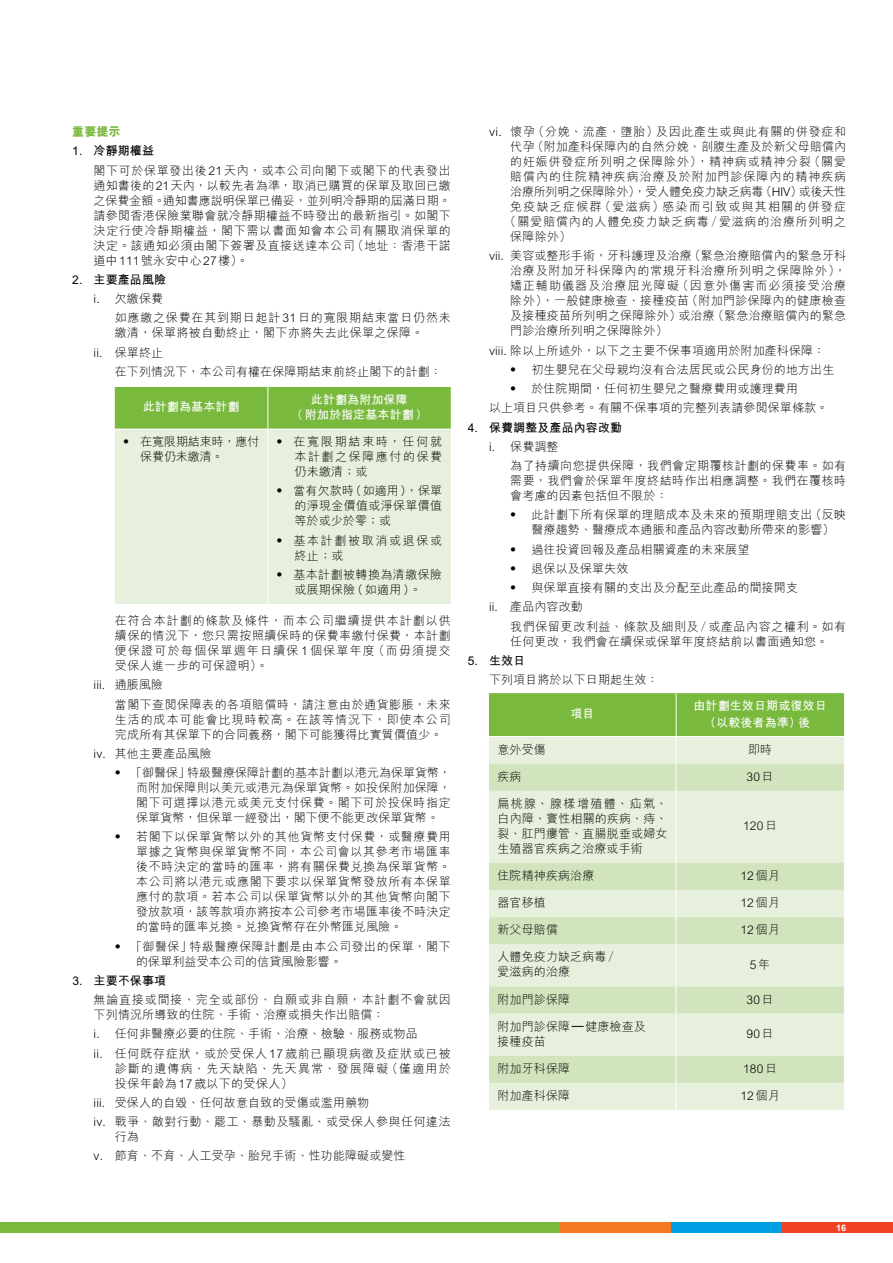
<style>
.page{position:relative;width:893px;height:1263px;background:#fff}
.page>*{position:absolute;margin:0;border:0;box-sizing:border-box;transform-origin:0 0}
.t1{font:300 12px/15px "M Hei HK";letter-spacing:.02em;color:#000}
.t2{font:300 12px/19.2px "M Hei HK";letter-spacing:.04em;color:#000}
.t3{font:300 12px/19.2px "M Hei HK";letter-spacing:.065em;color:#000}
.t4{font:300 12px/15px "M Hei HK";letter-spacing:.07em;color:#000}
.t5{font:700 12px/15px "M Hei HK";letter-spacing:.01em;color:#fff;text-align:center}
.t6{font:700 12px "M Hei HK";letter-spacing:.01em;color:#000}
.t7{font:300 12px/15px "M Hei HK";letter-spacing:.095em;color:#000}
.t8{font:300 12px "M Hei HK";letter-spacing:-.02em;color:#000}
.t9{font:300 12px "M Hei HK";letter-spacing:.06em;color:#000}
.t10{font:300 12px "M Hei HK";letter-spacing:.08em;color:#000}
.t11{font:300 12px "M Hei HK";letter-spacing:.1em;color:#000}
.t12{font:300 12px/15px "M Hei HK";letter-spacing:-.01em;color:#000}
.t13{font:300 12px/15px "M Hei HK";letter-spacing:.14em;color:#000}
.t14{font:800 12px "M Hei HK";color:#79b93e}
.t15{font:700 9px "Arial";color:#fff}
</style>
<div class="page">
<div style="left:559px;top:1222px;width:112px;height:11px;background:#f47920"></div>
<div style="left:671px;top:1222px;width:111px;height:11px;background:#00a1e4"></div>
<div style="left:782px;top:1222px;width:111px;height:11px;background:#ef4123"></div>
<div style="left:0;top:1222px;width:559px;height:11px;background:#79b93e"></div>
<div style="left:115px;top:387px;width:336px;height:42px;background:#79b93e"></div>
<div style="left:115px;top:430px;width:336px;height:174px;background:#e6f0dc"></div>
<hr style="left:267px;top:387px;width:1px;height:42px;background:#fff">
<hr style="left:267px;top:429px;width:1px;height:175px;background:#fff">
<div style="left:489px;top:1083px;width:355px;height:27px;background:#e6f0dc"></div>
<svg style="left:489px;top:791px;width:355px;height:292px;background:#deebd0"></svg>
<svg style="left:489px;top:693px;width:355px;height:98px;background:#b1d48f"></svg>
<hr style="left:676px;top:791px;width:1px;height:72px;background:#fff">
<svg style="left:676px;top:863px;width:1px;height:81px"></svg>
<hr style="left:676px;top:944px;width:1px;height:42px;background:#fff">
<svg style="left:676px;top:986px;width:1px;height:27px"></svg>
<hr style="left:676px;top:1013px;width:1px;height:43px;background:#fff">
<svg style="left:676px;top:1056px;width:1px;height:54px"></svg>
<p class="t14" style="left:72px;top:126px;width:50px">重要提示</p>
<p class="t6" style="left:72px;top:142px;width:83px">1. 冷靜期權益</p>
<p class="t1" style="left:94px;top:163px;width:359px;text-align:justify">閣下可於保單發出後21天內，或本公司向閣下或閣下的代表發出通知書後的21天內，以較先者為準，取消已購買的保單及取回已繳之保費金額。通知書應說明保單已備妥，並列明冷靜期的屆滿日期。請參閱香港保險業聯會就冷靜期權益不時發出的最新指引。如閣下決定行使冷靜期權益，閣下需以書面知會本公司有關取消保單的決定。該通知必須由閣下簽署及直接送達本公司（地址：香港干諾道中111號永安中心27樓）。</p>
<p class="t6" style="left:72px;top:271px;width:95px">2. 主要產品風險</p>
<p class="t3" style="left:115px;top:289px;width:337px;text-indent:-21px">i. 欠繳保費<br>如應繳之保費在其到期日起計31日的寬限期結束當日仍然未</p>
<p class="t1" style="left:94px;top:323px;width:331px;line-height:19.2px;text-indent:21px">繳清，保單將被自動終止，閣下亦將失去此保單之保障。ii. 保單終止</p>
<p class="t1" style="left:115px;top:364px;width:329px">在下列情況下，本公司有權在保障期結束前終止閣下的計劃：</p>
<p class="t5" style="left:143px;top:398px;width:98px">此計劃為基本計劃</p>
<p class="t5" style="left:297px;top:391px;width:126px">此計劃為附加保障<br>(附加於指定基本計劃)</p>
<p class="t12" style="left:140px;top:434px;width:121px;text-indent:-20px">• 在寬限期結束時，應付保費仍未繳清。</p>
<p class="t1" style="left:294px;top:434px;width:149px;text-align:justify;text-indent:-21px">• 在寬限期結束時，任何就本計劃之保障應付的保費仍未繳清；或</p>
<p class="t1" style="left:294px;top:483px;width:149px;text-align:justify;text-indent:-21px">• 當有欠款時(如適用)，保單的淨現金價值或淨保單價值等於或少於零；或</p>
<p class="t13" style="left:294px;top:533px;width:149px;text-indent:-21px">• 基本計劃被取消或退保或終止；或</p>
<p class="t1" style="left:273px;top:567px;width:170px;text-align:center">• 基本計劃被轉換為清繳保險或展期保險(如適用)。</p>
<p class="t1" style="left:115px;top:613px;width:337px;text-align:justify">在符合本計劃的條款及條件，而本公司繼續提供本計劃以供續保的情況下，您只需按照續保時的保費率繳付保費，本計劃便保證可於每個保單週年日續保1個保單年度（而毋須提交受保人進一步的可保證明）。</p>
<p class="t2" style="left:115px;top:675px;width:337px;text-indent:-21px">iii. 通脹風險<br>當閣下查閱保障表的各項賠償時，請注意由於通貨膨脹，未來</p>
<p class="t1" style="left:115px;top:712px;width:337px">生活的成本可能會比現時較高。在該等情況下，即使本公司完成所有其保單下的合同義務，閣下可能獲得比實質價值少。</p>
<p class="t1" style="left:94px;top:746px;width:120px">iv. 其他主要產品風險</p>
<p class="t1" style="left:136px;top:765px;width:316px;text-align:justify;text-indent:-24px">• 「御醫保」特級醫療保障計劃的基本計劃以港元為保單貨幣，而附加保障則以美元或港元為保單貨幣。如投保附加保障，閣下可選擇以港元或美元支付保費。閣下可於投保時指定保單貨幣，但保單一經發出，閣下便不能更改保單貨幣。</p>
<p class="t1" style="left:136px;top:829px;width:316px;text-align:justify;text-indent:-24px">• 若閣下以保單貨幣以外的其他貨幣支付保費，或醫療費用單據之貨幣與保單貨幣不同，本公司會以其參考市場匯率後不時決定的當時的匯率，將有關保費兌換為保單貨幣。本公司將以港元或應閣下要求以保單貨幣發放所有本保單應付的款項。若本公司以保單貨幣以外的其他貨幣向閣下發放款項，該等款項亦將按本公司參考市場匯率後不時決定的當時的匯率兌換。兌換貨幣存在外幣匯兌風險。</p>
<p class="t2" style="left:136px;top:939px;width:316px;line-height:15px;text-indent:-24px">• 「御醫保」特級醫療保障計劃是由本公司發出的保單，閣下的保單利益受本公司的信貸風險影響。</p>
<p class="t6" style="left:72px;top:972px;width:95px">3. 主要不保事項</p>
<p class="t4" style="left:94px;top:992px;width:359px">無論直接或間接、完全或部份、自願或非自願，本計劃不會就因下列情況所導致的住院、手術、治療或損失作出賠償：</p>
<p class="t3" style="left:94px;top:1024px;width:359px">i. 任何非醫療必要的住院、手術、治療、檢驗、服務或物品<br>ii. 任何既存症狀，或於受保人17歲前已顯現病徵及症狀或已被</p>
<p class="t7" style="left:115px;top:1060px;width:337px">診斷的遺傳病、先天缺陷、先天異常、發展障礙（僅適用於投保年齡為17歲以下的受保人）</p>
<p class="t1" style="left:94px;top:1093px;width:359px;line-height:19.2px">iii. 受保人的自毀、任何故意自致的受傷或濫用藥物<br>iv. 戰爭、敵對行動、罷工、暴動及騷亂、或受保人參與任何違法</p>
<p class="t1" style="left:94px;top:1127px;width:314px;line-height:19.2px;text-indent:21px">行為<br>v. 節育、不育、人工受孕、胎兒手術、性功能障礙或變性</p>
<p class="t9" style="left:489px;top:126px;width:359px">vi. 懷孕（分娩、流產、墮胎）及因此產生或與此有關的併發症和</p>
<p class="t1" style="left:510px;top:139px;width:337px">代孕（附加產科保障內的自然分娩、剖腹生產及於新父母賠償內</p>
<p class="t4" style="left:510px;top:154px;width:337px">的妊娠併發症所列明之保障除外），精神病或精神分裂（關愛</p>
<p class="t10" style="left:510px;top:171px;width:337px">賠償內的住院精神疾病治療及於附加門診保障內的精神疾病</p>
<p class="t8" style="left:510px;top:186px;width:337px">治療所列明之保障除外），受人體免疫力缺乏病毒（HIV）或後天性</p>
<p class="t11" style="left:510px;top:201px;width:337px">免疫缺乏症候群（愛滋病）感染而引致或與其相關的併發症</p>
<p class="t3" style="left:504px;top:212px;width:343px">（關愛賠償內的人體免疫力缺乏病毒/愛滋病的治療所列明之</p>
<p class="t1" style="left:510px;top:229px;width:62px">保障除外）</p>
<p class="t1" style="left:510px;top:248px;width:337px;text-align:justify;text-indent:-21px">vii. 美容或整形手術，牙科護理及治療（緊急治療賠償內的緊急牙科治療及附加牙科保障內的常規牙科治療所列明之保障除外），矯正輔助儀器及治療屈光障礙（因意外傷害而必須接受治療除外），一般健康檢查、接種疫苗（附加門診保障內的健康檢查及接種疫苗所列明之保障除外）或治療（緊急治療賠償內的緊急門診治療所列明之保障除外）</p>
<p class="t1" style="left:489px;top:343px;width:338px">viii. 除以上所述外，以下之主要不保事項適用於附加產科保障：</p>
<p class="t1" style="left:507px;top:362px;width:329px">• 初生嬰兒在父母親均沒有合法居民或公民身份的地方出生</p>
<p class="t1" style="left:489px;top:379px;width:341px;line-height:19.2px;text-indent:18px">• 於住院期間，任何初生嬰兒之醫療費用或護理費用<br>以上項目只供參考。有關不保事項的完整列表請參閱保單條款。</p>
<p class="t6" style="left:468px;top:418px;width:156px">4. 保費調整及產品內容改動</p>
<p class="t2" style="left:510px;top:437px;width:337px;text-indent:-21px">i. 保費調整<br>為了持續向您提供保障，我們會定期覆核計劃的保費率。如有</p>
<p class="t2" style="left:510px;top:473px;width:337px;line-height:15px">需要，我們會於保單年度終結時作出相應調整。我們在覆核時會考慮的因素包括但不限於：</p>
<p class="t1" style="left:531px;top:507px;width:316px;text-indent:-24px">• 此計劃下所有保單的理賠成本及未來的預期理賠支出（反映醫療趨勢、醫療成本通脹和產品內容改動所帶來的影響）</p>
<p class="t1" style="left:507px;top:542px;width:244px">• 過往投資回報及產品相關資產的未來展望</p>
<p class="t1" style="left:507px;top:561px;width:123px">• 退保以及保單失效</p>
<p class="t1" style="left:489px;top:578px;width:311px;line-height:19.2px;text-indent:18px">• 與保單直接有關的支出及分配至此產品的間接開支ii. 產品內容改動</p>
<p class="t1" style="left:510px;top:619px;width:337px">我們保留更改利益、條款及細則及/或產品內容之權利。如有任何更改，我們會在續保或保單年度終結前以書面通知您。</p>
<p class="t6" style="left:468px;top:652px;width:59px">5. 生效日</p>
<p class="t1" style="left:489px;top:672px;width:171px">下列項目將於以下日期起生效：</p>
<p class="t5" style="left:570px;top:705px;width:26px">項目</p>
<p class="t5" style="left:693px;top:697px;width:135px;line-height:16.2px">由計劃生效日期或復效日（以較後者為準）後</p>
<p class="t1" style="left:497px;top:741px;width:50px">意外受傷</p>
<p class="t1" style="left:748px;top:741px;width:26px">即時</p>
<p class="t1" style="left:497px;top:769px;width:26px">疾病</p>
<p class="t1" style="left:746px;top:769px;width:29px">30日</p>
<p class="t1" style="left:497px;top:796px;width:172px;text-align:justify">扁桃腺、腺樣增殖體、疝氣、白內障、竇性相關的疾病、痔、裂、肛門瘻管、直腸脫垂或婦女生殖器官疾病之治療或手術</p>
<p class="t1" style="left:743px;top:818px;width:35px">120日</p>
<p class="t1" style="left:497px;top:868px;width:98px">住院精神疾病治療</p>
<p class="t1" style="left:740px;top:868px;width:41px">12個月</p>
<p class="t1" style="left:497px;top:895px;width:50px">器官移植</p>
<p class="t1" style="left:740px;top:895px;width:41px">12個月</p>
<p class="t1" style="left:497px;top:922px;width:62px">新父母賠償</p>
<p class="t1" style="left:740px;top:922px;width:41px">12個月</p>
<p class="t1" style="left:497px;top:949px;width:118px">人體免疫力缺乏病毒/愛滋病的治療</p>
<p class="t1" style="left:750px;top:957px;width:22px">5年</p>
<p class="t1" style="left:497px;top:991px;width:74px">附加門診保障</p>
<p class="t1" style="left:746px;top:991px;width:29px">30日</p>
<p class="t1" style="left:497px;top:1018px;width:150px">附加門診保障–健康檢查及接種疫苗</p>
<p class="t1" style="left:746px;top:1026px;width:29px">90日</p>
<p class="t1" style="left:497px;top:1061px;width:74px">附加牙科保障</p>
<p class="t1" style="left:743px;top:1061px;width:35px">180日</p>
<p class="t1" style="left:497px;top:1088px;width:74px">附加產科保障</p>
<p class="t1" style="left:740px;top:1088px;width:41px">12個月</p>
<p class="t15" style="left:836px;top:1222px;width:12px">16</p>
</div>
